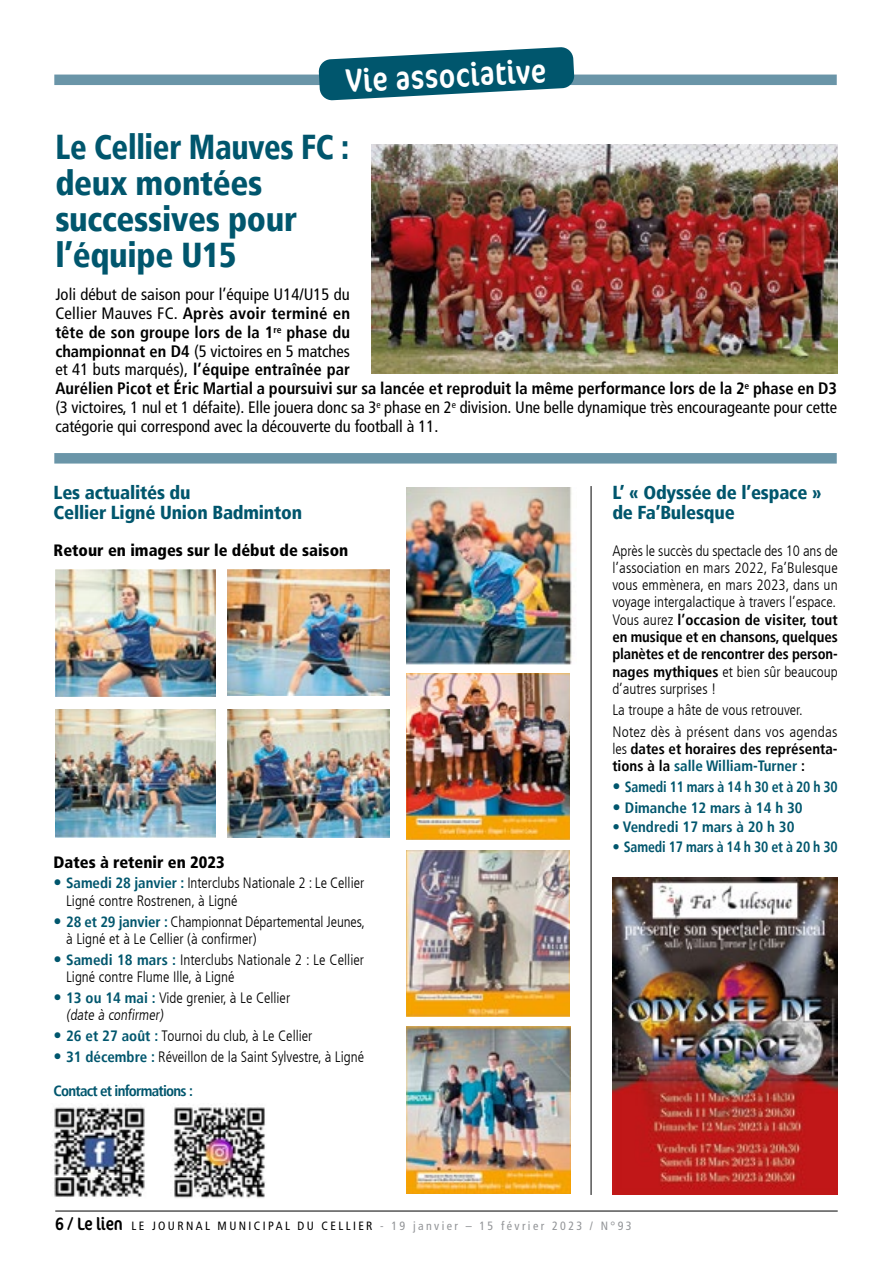
<style>
.page{position:relative;width:893px;height:1263px;background:#fff}
.page>*{position:absolute;margin:0;border:0;box-sizing:border-box;transform-origin:0 0}
.t1{font:900 condensed 34.5px/36px "Frutiger LT";letter-spacing:-.01em;color:#00566d;scale:.9 1}
.t2{font:condensed 33px "Cocon Pro";color:#fff}
.t3{font:900 condensed 18.75px/20.2px "Frutiger LT";letter-spacing:-.01em;color:#00566d}
.t4{font:condensed 16.5px/18.8px "Frutiger LT";color:#000}
.t5{font:900 condensed 16.5px "Frutiger LT Std";color:#000}
.t6{font:300 condensed 15px/17.2px "Frutiger LT";color:#000}
.t7{font:700 condensed 15px "Frutiger LT";letter-spacing:-.01em;color:#00566d}
.t8{font:700 condensed 15px/17.2px "Frutiger LT";color:#000}
.t9{font:700 condensed 15px "Frutiger LT";letter-spacing:-.01em;color:#00566d;scale:.92 1}
.t10{font:700 condensed 15px "Frutiger LT";letter-spacing:-.05em;color:#00566d}
.t11{font:condensed 12px "Frutiger LT";letter-spacing:.2em;color:#939598}
.s1{font-weight:700}
.s2{font-weight:700;font-size:16.5px;color:#00566d}
.s3{font-weight:700;color:#00566d}
.s4{font-weight:300}
.s5{color:#00566d}
.s6{font-size:16.5px}
.s7{font-family:"Cocon Pro";font-size:18px;color:#000}
.s8{color:#000}
</style>
<div class="page">
<hr style="left:55px;top:1211px;width:783px;height:1px;background:#000">
<div style="left:54px;top:75px;width:783px;height:10px;background:#6a95a8"></div>
<svg style="left:318px;top:47px;width:256px;height:54px"></svg>
<img style="left:371px;top:144px;width:466px;height:230px">
<hr style="left:591px;top:486px;width:1px;height:709px;background:#000">
<img style="left:56px;top:569px;width:159px;height:128px">
<img style="left:407px;top:673px;width:163px;height:166px">
<img style="left:407px;top:487px;width:165px;height:178px">
<img style="left:56px;top:709px;width:159px;height:128px">
<img style="left:407px;top:1027px;width:163px;height:167px">
<img style="left:228px;top:709px;width:161px;height:128px">
<img style="left:228px;top:569px;width:161px;height:126px">
<img style="left:407px;top:850px;width:163px;height:167px">
<img style="left:52px;top:1107px;width:93px;height:91px">
<img style="left:173px;top:1107px;width:93px;height:91px">
<img style="left:613px;top:878px;width:224px;height:317px">
<div style="left:54px;top:453px;width:783px;height:11px;background:#6a95a8"></div>
<h2 class="t2" style="left:345px;top:59px;width:202px;rotate:-3deg">Vie associative</h2>
<h1 class="t1" style="left:55px;top:129px;width:328px">Le Cellier Mauves FC : deux montées successives pour l’équipe U15</h1>
<p class="t4" style="left:55px;top:285px;width:783px">Joli début de saison pour l’équipe U14/U15 du<br>Cellier Mauves FC. <span class="s1">Après avoir terminé en<br>tête de son groupe lors de la 1</span><sup>re</sup> <span class="s1">phase du<br>championnat en D4</span> (5 victoires en 5 matches<br>et 41 buts marqués), <span class="s1">l’équipe entraînée par<br>Aurélien Picot et Éric Martial a poursuivi sur sa lancée et reproduit la même performance lors de la 2</span><sup>e</sup> <span class="s1">phase en D3 </span>(3 victoires, 1 nul et 1 défaite). Elle jouera donc sa 3<sup>e</sup> phase en 2<sup>e</sup> division. Une belle dynamique très encourageante pour cette catégorie qui correspond avec la découverte du football à 11.</p>
<p class="t3" style="left:54px;top:482px;width:250px">Les actualités du<br>Cellier Ligné Union Badminton</p>
<p class="t5" style="left:54px;top:540px;width:296px">Retour en images sur le début de saison</p>
<p class="t5" style="left:54px;top:852px;width:172px">Dates à retenir en 2023</p>
<p class="t6" style="left:66px;top:875px;width:300px;text-indent:-13px"><span class="s2">•</span> <span class="s3">Samedi 28 janvier :</span> Interclubs Nationale 2 : Le Cellier<br>Ligné contre Rostrenen, à Ligné</p>
<p class="t6" style="left:66px;top:913px;width:300px;text-indent:-13px"><span class="s2">•</span> <span class="s3">28 et 29 janvier :</span> Championnat Départemental Jeunes, à Ligné et à Le Cellier (à confirmer)</p>
<p class="t6" style="left:66px;top:951px;width:299px;text-indent:-13px"><span class="s2">•</span> <span class="s3">Samedi 18 mars :</span> Interclubs Nationale 2 : Le Cellier<br>Ligné contre Flume Ille, à Ligné</p>
<p class="t6" style="left:66px;top:989px;width:226px;text-indent:-13px"><span class="s2">•</span> <span class="s3">13 ou 14 mai :</span> Vide grenier, à Le Cellier (date à confirmer)</p>
<p class="t6" style="left:54px;top:1027px;width:260px"><span class="s2">•</span> <span class="s3">26 et 27 août :</span> Tournoi du club, à Le Cellier</p>
<p class="t6" style="left:54px;top:1048px;width:312px"><span class="s2">•</span> <span class="s3">31 décembre :</span> Réveillon de la Saint Sylvestre, à Ligné</p>
<p class="t10" style="left:54px;top:1082px;width:141px">Contact et informations :</p>
<p class="t3" style="left:612px;top:482px;width:211px">L’ « Odyssée de l’espace » de Fa’Bulesque</p>
<p class="t6" style="left:612px;top:542px;width:227px">Après le succès du spectacle des 10 ans de l’association en mars 2022, Fa’Bulesque vous emmènera, en mars 2023, dans un voyage intergalactique à travers l’espace.<br>Vous aurez <span class="s1">l’occasion de visiter, tout en musique et en chansons, quelques planètes et de rencontrer des person&shy;nages mythiques</span> et bien sûr beaucoup d’autres surprises !</p>
<p class="t6" style="left:612px;top:699px;width:227px;line-height:21.5px">La troupe a hâte de vous retrouver.<br>Notez dès à présent dans vos agendas</p>
<p class="t8" style="left:612px;top:740px;width:227px"><span class="s4">les</span> dates et horaires des représenta&shy;tions à la <span class="s5">salle William-Turner</span> :</p>
<p class="t9" style="left:612px;top:778px;width:247px"><span class="s6">•</span> Samedi 11 mars à 14 h 30 et à 20 h 30</p>
<p class="t7" style="left:612px;top:799px;width:192px"><span class="s6">•</span> Dimanche 12 mars à 14 h 30</p>
<p class="t7" style="left:612px;top:818px;width:184px">• Vendredi 17 mars à 20 h 30</p>
<p class="t7" style="left:612px;top:838px;width:227px">• Samedi 17 mars à 14 h 30 et à 20 h 30</p>
<p class="t11" style="left:55px;top:1219px;width:578px"><span class="s7">6 / Le lien</span> <span class="s8">LE JOURNAL MUNICIPAL DU CELLIER</span> - 19 janvier – 15 février 2023 / N°93</p>
</div>
